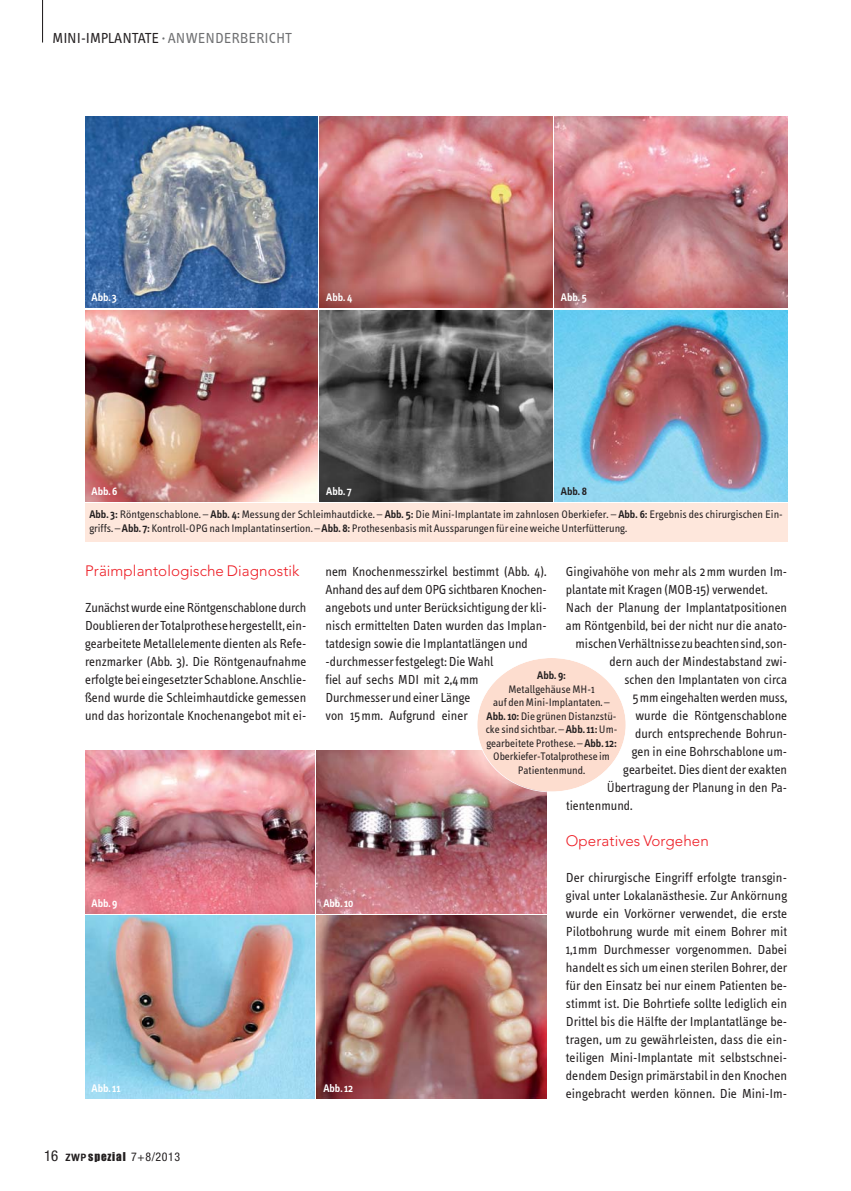
<style>
.page{position:relative;width:851px;height:1191px;background:#fff}
.page>*{position:absolute;margin:0;border:0;box-sizing:border-box;transform-origin:0 0}
.t1{font:300 15px "Avenir";letter-spacing:.005em;color:#ed1c24}
.t2{font:15px "Info Text";color:#6d6e70}
.t3{font:13.5px/18px "Info Text";color:#231f20;text-align:justify}
.t4{font:condensed 12px "Helvetica Neue";color:#231f20}
.t5{font:11.25px/13.5px "Info Text";color:#231f20}
.t6{font:600 11.25px "Info Text";color:#fff}
.t7{font:600 11.25px "Info Text";color:#231f20}
.s1{color:#231f20}
.s2{font-weight:600}
.s3{font-size:15px}
.s4{font-family:"Meta";font-weight:700;font-stretch:normal;font-size:10.5px}
.s5{font-family:"Impact";font-stretch:normal;font-size:11.25px}
</style>
<div class="page">
<hr style="left:42px;top:0;width:1px;height:43px;background:#231f20">
<img style="left:85px;top:750px;width:230px;height:163px">
<img style="left:317px;top:750px;width:229px;height:163px">
<img style="left:85px;top:915px;width:230px;height:183px">
<img style="left:317px;top:915px;width:229px;height:183px">
<img style="left:85px;top:117px;width:232px;height:191px">
<img style="left:320px;top:117px;width:232px;height:191px">
<img style="left:554px;top:117px;width:233px;height:191px">
<img style="left:85px;top:310px;width:232px;height:191px">
<img style="left:320px;top:310px;width:232px;height:191px">
<img style="left:554px;top:310px;width:233px;height:191px">
<div style="left:85px;top:503px;width:702px;height:39px;background:#fee7dc"></div>
<div style="left:477px;top:658px;width:148px;height:133px;background:#fdddcf;border-radius:50%"></div>
<p class="t2" style="left:53px;top:32px;width:241px"><span class="s1">MINI-IMPLANTATE</span> · ANWENDERBERICHT</p>
<p class="t6" style="left:91px;top:293px;width:27px">Abb. 3</p>
<p class="t6" style="left:326px;top:293px;width:28px">Abb. 4</p>
<p class="t6" style="left:561px;top:293px;width:27px">Abb. 5</p>
<p class="t6" style="left:91px;top:487px;width:28px">Abb. 6</p>
<p class="t6" style="left:326px;top:487px;width:27px">Abb. 7</p>
<p class="t5" style="left:89px;top:480px;width:695px;line-height:23.4px;text-indent:471px"><span class="s2">Abb. 8<br>Abb. 3:</span> Röntgenschablone. – <span class="s2">Abb. 4:</span> Messung der Schleimhautdicke. – <span class="s2">Abb. 5:</span> Die Mini-Implantate im zahnlosen Oberkiefer. – <span class="s2">Abb. 6:</span> Ergebnis des chirurgischen Ein-</p>
<p class="t5" style="left:89px;top:522px;width:539px">griffs. – <span class="s2">Abb. 7:</span> Kontroll-OPG nach Implantatinsertion. – <span class="s2">Abb. 8:</span> Prothesenbasis mit Aussparungen für eine weiche Unterfütterung.</p>
<p class="t1" style="left:85px;top:565px;width:216px">Präimplantologische Diagnostik</p>
<p class="t3" style="left:85px;top:600px;width:223px">Zunächst wurde eine Röntgenschablone durch Doublieren der Totalprothese hergestellt, ein&shy;gearbeitete Metallelemente dienten als Refe&shy;renzmarker (Abb. 3). Die Röntgenaufnahme erfolgte bei eingesetzter Schablone. Anschlie&shy;ßend wurde die Schleimhautdicke gemessen und das horizontale Knochenangebot mit ei-</p>
<p class="t3" style="left:325px;top:564px;width:223px;text-align:left">nem Knochenmesszirkel bestimmt (Abb. 4).<br>Anhand des auf dem OPG sichtbaren Knochen&shy;angebots und unter Berücksichtigung der kli&shy;nisch ermit telten Daten wurden das Implan&shy;tatdesign sowie die Implantatlängen und -durchmesser festgelegt: Die Wahl<br>fiel auf sechs MDI mit 2,4mm Durchmesser und einer Länge<br>von 15mm. Aufgrund einer</p>
<p class="t3" style="left:566px;top:564px;width:223px">Gingivahöhe von mehr als 2mm wurden Im-</p>
<p class="t3" style="left:566px;top:582px;width:203px">plantate mit Kragen (MOB-15) verwendet.</p>
<p class="t3" style="left:566px;top:600px;width:223px">Nach der Planung der Implantatpositionen</p>
<p class="t3" style="left:566px;top:618px;width:223px">am Röntgenbild, bei der nicht nur die ana to -</p>
<p class="t3" style="left:575px;top:636px;width:213px">mischen Verhältnisse zu beachten sind, son-</p>
<p class="t3" style="left:609px;top:654px;width:179px">dern auch der Mindestabstand zwi-</p>
<p class="t3" style="left:624px;top:672px;width:164px">schen den Implantaten von circa</p>
<p class="t3" style="left:632px;top:690px;width:156px">5mm eingehalten werden muss,</p>
<p class="t3" style="left:635px;top:708px;width:153px">wurde die Röntgenschablone</p>
<p class="t3" style="left:635px;top:726px;width:153px">durch entsprechende Bohrun-</p>
<p class="t3" style="left:631px;top:744px;width:157px">gen in eine Bohrschablone um-</p>
<p class="t3" style="left:623px;top:762px;width:165px">gearbeitet. Dies dient der exakten</p>
<p class="t3" style="left:606px;top:780px;width:182px">Übertragung der Planung in den Pa-</p>
<p class="t3" style="left:566px;top:798px;width:68px">tientenmund.</p>
<p class="t1" style="left:566px;top:835px;width:144px">Operatives Vorgehen</p>
<p class="t3" style="left:566px;top:870px;width:223px">Der chirurgische Eingriff erfolgte transgin - gival unter Lokalanästhesie. Zur Ankörnung wurde ein Vorkörner verwendet, die erste Pilotbohrung wurde mit einem Bohrer mit 1,1mm Durchmesser vorgenommen. Dabei handelt es sich um einen sterilen Bohrer, der für den Einsatz bei nur einem Patienten be&shy;stimmt ist. Die Bohrtiefe sollte lediglich ein Drittel bis die Hälfte der Implantatlänge be&shy;tragen, um zu gewährleisten, dass die ein&shy;teiligen Mini-Implantate mit selbstschnei&shy;dendem Design primärstabil in den Knochen eingebracht werden können. Die Mini-Im-</p>
<p class="t7" style="left:537px;top:671px;width:30px">Abb. 9:</p>
<p class="t5" style="left:485px;top:683px;width:133px;text-align:center">Metallgehäuse MH-1<br>auf den Mini-Implantaten. –<br><span class="s2">Abb. 10:</span>Die grünen Distanzstü&shy;cke sind sichtbar. – <span class="s2">Abb. 11:</span>Um&shy;gearbeitete Prothese. – <span class="s2">Abb. 12:<br></span>Oberkiefer-Totalprothese im<br>Patientenmund.</p>
<p class="t6" style="left:91px;top:898px;width:27px">Abb. 9</p>
<p class="t6" style="left:323px;top:898px;width:32px">Abb. 10</p>
<p class="t6" style="left:91px;top:1083px;width:30px">Abb. 11</p>
<p class="t6" style="left:323px;top:1083px;width:31px">Abb. 12</p>
<p class="t4" style="left:44px;top:1152px;width:138px"><span class="s3">16</span> <span class="s4">ZWP</span> <span class="s5">spezial</span> 7+8/2013</p>
</div>
